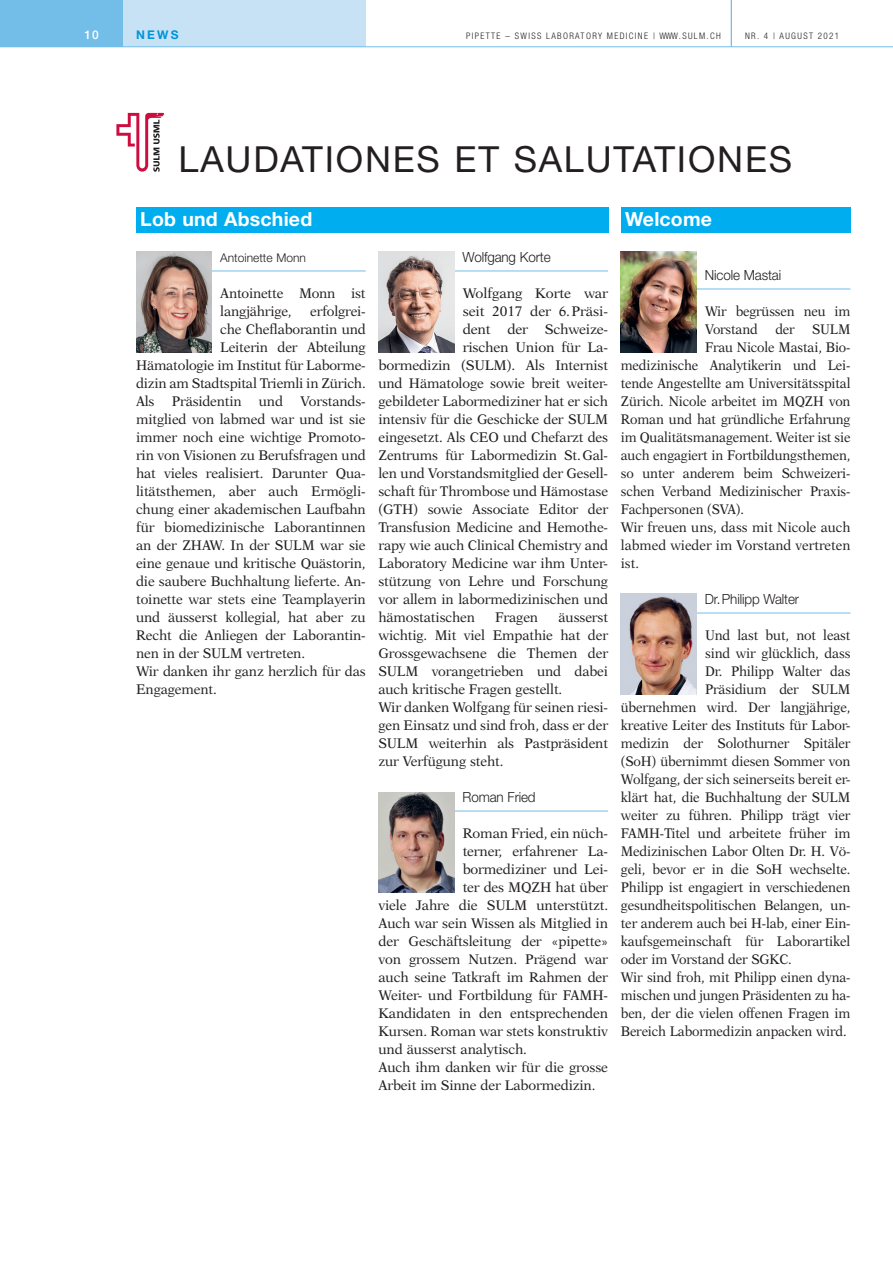
<style>
.page{position:relative;width:893px;height:1263px;background:#fff}
.page>*{position:absolute;margin:0;border:0;box-sizing:border-box;transform-origin:0 0}
.t1{font:36px "Helvetica Neue";letter-spacing:.05em;color:#231f20}
.t2{font:700 19.5px "Helvetica Neue";letter-spacing:.01em;color:#fff}
.t3{font:13.95px/18px "New Aster";letter-spacing:-.01em;color:#231f20;scale:.96 1}
.t4{font:13.95px "New Aster";letter-spacing:-.01em;color:#231f20;scale:.93 1}
.t5{font:13.95px "New Aster";letter-spacing:-.01em;color:#231f20}
.t6{font:13.95px/18px "New Aster";letter-spacing:-.01em;color:#231f20;scale:.92 1}
.t7{font:13.95px "New Aster";letter-spacing:-.01em;color:#231f20;scale:.94 1}
.t8{font:300 13.95px "Helvetica Neue";letter-spacing:-.01em;color:#231f20;scale:.96 1}
.t9{font:300 12px "Helvetica Neue";color:#231f20}
.t10{font:700 12px "Helvetica Neue";color:#0095d9}
.t11{font:500 12px "Helvetica Neue";color:#fff}
.t12{font:300 condensed 9px "Helvetica Neue";letter-spacing:.15em;color:#231f20}
</style>
<div class="page">
<div style="left:0;top:0;width:286px;height:47px;background:#73bde9"></div>
<div style="left:123px;top:0;width:243px;height:47px;background:#c7e2f5"></div>
<hr style="left:731px;top:0;width:1px;height:47px;background:#73bde9">
<hr style="left:0;top:46px;width:893px;height:1px;background:#73bde9">
<div style="left:136px;top:207px;width:472px;height:25px;background:#00aeef"></div>
<hr style="left:136px;top:271px;width:230px;height:1px;background:#73bde9">
<img style="left:136px;top:252px;width:76px;height:100px">
<hr style="left:378px;top:271px;width:230px;height:1px;background:#73bde9">
<hr style="left:378px;top:811px;width:230px;height:1px;background:#73bde9">
<img style="left:378px;top:252px;width:76px;height:100px">
<img style="left:378px;top:792px;width:76px;height:100px">
<div style="left:621px;top:207px;width:229px;height:25px;background:#00aeef"></div>
<hr style="left:621px;top:289px;width:229px;height:1px;background:#73bde9">
<hr style="left:621px;top:613px;width:229px;height:1px;background:#73bde9">
<img style="left:621px;top:252px;width:75px;height:100px">
<img style="left:621px;top:594px;width:75px;height:100px">
<svg style="left:116px;top:113px;width:48px;height:59px"></svg>
<p class="t11" style="left:84px;top:27px;width:16px">10</p>
<p class="t10" style="left:136px;top:27px;width:44px">NEWS</p>
<p class="t12" style="left:466px;top:30px;width:256px">PIPETTE – SWISS LABORATORY MEDICINE | WWW.SULM.CH</p>
<p class="t12" style="left:745px;top:30px;width:96px">NR. 4 | AUGUST 2021</p>
<h1 class="t1" style="left:179px;top:138px;width:615px">LAUDATIONES ET SALUTATIONES</h1>
<h2 class="t2" style="left:625px;top:207px;width:89px">Welcome</h2>
<h2 class="t2" style="left:140px;top:207px;width:173px">Lob und Abschied</h2>
<p class="t9" style="left:220px;top:250px;width:87px">Antoinette Monn</p>
<p class="t3" style="left:220px;top:284px;width:153px">Antoinette Monn ist langjährige,</p>
<p class="t8" style="left:462px;top:249px;width:93px">Wolfgang Korte</p>
<p class="t5" style="left:463px;top:285px;width:147px">Wolfgang Korte war</p>
<p class="t5" style="left:463px;top:303px;width:146px">seit 2017 der 6.Präsi-</p>
<p class="t5" style="left:463px;top:321px;width:146px">dent der Schweize-</p>
<p class="t5" style="left:463px;top:339px;width:146px">rischen Union für La-</p>
<p class="t5" style="left:378px;top:357px;width:231px">bormedizin (SULM). Als Internist</p>
<p class="t3" style="left:378px;top:374px;width:241px">und Hämatologe sowie breit weiter-</p>
<p class="t3" style="left:378px;top:392px;width:241px">gebildeter Labormediziner hat er sich</p>
<p class="t3" style="left:378px;top:410px;width:241px">intensiv für die Geschicke der SULM</p>
<p class="t3" style="left:378px;top:428px;width:241px">eingesetzt. Als CEO und Chefarzt des</p>
<p class="t3" style="left:378px;top:446px;width:241px">Zentrums für Labormedizin St.Gal-</p>
<p class="t3" style="left:378px;top:464px;width:241px">len und Vorstandsmitglied der Gesell-</p>
<p class="t3" style="left:378px;top:482px;width:241px">schaft für Thrombose und Hämostase</p>
<p class="t3" style="left:378px;top:500px;width:241px">(GTH) sowie Associate Editor der</p>
<p class="t3" style="left:378px;top:518px;width:241px">Transfusion Medicine and Hemothe-</p>
<p class="t3" style="left:378px;top:536px;width:241px">rapy wie auch Clinical Chemistry and</p>
<p class="t3" style="left:378px;top:554px;width:241px">Laboratory Medicine war ihm Unter-</p>
<p class="t3" style="left:378px;top:572px;width:241px">stützung von Lehre und Forschung</p>
<p class="t3" style="left:378px;top:590px;width:241px">vor allem in labormedizinischen und</p>
<p class="t3" style="left:378px;top:608px;width:102px">hämostatischen</p>
<p class="t3" style="left:495px;top:608px;width:46px">Fragen</p>
<p class="t8" style="left:705px;top:267px;width:81px">Nicole Mastai</p>
<p class="t6" style="left:705px;top:302px;width:160px">Wir begrüssen neu im<br>Vorstand</p>
<p class="t3" style="left:310px;top:302px;width:58px">erfolgrei-</p>
<p class="t3" style="left:220px;top:320px;width:153px">che Cheflaborantin und</p>
<p class="t3" style="left:220px;top:338px;width:153px">Leiterin der Abteilung</p>
<p class="t3" style="left:136px;top:356px;width:241px">Hämatologie im Institut für Laborme-</p>
<p class="t3" style="left:136px;top:374px;width:241px">dizin am Stadtspital Triemli in Zürich.</p>
<p class="t3" style="left:136px;top:392px;width:155px">Als Präsidentin und</p>
<p class="t6" style="left:775px;top:320px;width:22px">der</p>
<p class="t6" style="left:812px;top:320px;width:43px">SULM</p>
<p class="t6" style="left:705px;top:338px;width:160px">Frau Nicole Mastai, Bio-</p>
<p class="t6" style="left:621px;top:356px;width:251px">medizinische Analytikerin und Lei-</p>
<p class="t6" style="left:621px;top:374px;width:251px">tende Angestellte am Universitätsspital</p>
<p class="t6" style="left:621px;top:392px;width:251px">Zürich. Nicole arbeitet im MQZH von</p>
<p class="t6" style="left:621px;top:410px;width:251px">Roman und hat gründliche Erfahrung</p>
<p class="t6" style="left:621px;top:428px;width:251px">im Qualitätsmanagement. Weiter ist sie</p>
<p class="t6" style="left:621px;top:446px;width:251px">auch engagiert in Fortbildungsthemen,</p>
<p class="t6" style="left:621px;top:464px;width:251px">so unter anderem beim Schweizeri-</p>
<p class="t6" style="left:621px;top:482px;width:251px">schen Verband Medizinischer Praxis-</p>
<p class="t6" style="left:621px;top:500px;width:135px">Fachpersonen (SVA).</p>
<p class="t7" style="left:621px;top:519px;width:246px">Wir freuen uns, dass mit Nicole auch</p>
<p class="t7" style="left:621px;top:537px;width:246px">labmed wieder im Vorstand vertreten</p>
<p class="t7" style="left:621px;top:555px;width:21px">ist.</p>
<p class="t8" style="left:705px;top:591px;width:100px">Dr.Philipp Walter</p>
<p class="t4" style="left:705px;top:627px;width:158px">Und last but, not least</p>
<p class="t4" style="left:705px;top:645px;width:158px">sind wir glücklich, dass</p>
<p class="t4" style="left:705px;top:663px;width:158px">Dr. Philipp Walter das</p>
<p class="t4" style="left:705px;top:681px;width:158px">Präsidium der SULM</p>
<p class="t4" style="left:621px;top:699px;width:248px">übernehmen wird. Der langjährige,</p>
<p class="t4" style="left:621px;top:717px;width:248px">kreative Leiter des Instituts für Labor-</p>
<p class="t4" style="left:621px;top:735px;width:248px">medizin der Solothurner Spitäler</p>
<p class="t4" style="left:621px;top:753px;width:248px">(SoH) übernimmt diesen Sommer von</p>
<p class="t4" style="left:621px;top:771px;width:248px">Wolfgang, der sich seinerseits bereit er-</p>
<p class="t4" style="left:621px;top:789px;width:248px">klärt hat, die Buchhaltung der SULM</p>
<p class="t4" style="left:621px;top:807px;width:248px">weiter zu führen. Philipp trägt vier</p>
<p class="t4" style="left:621px;top:825px;width:248px">FAMH-Titel und arbeitete früher im</p>
<p class="t4" style="left:621px;top:843px;width:248px">Medizinischen Labor Olten Dr. H. Vö-</p>
<p class="t4" style="left:621px;top:861px;width:248px">geli, bevor er in die SoH wechselte.</p>
<p class="t4" style="left:621px;top:879px;width:248px">Philipp ist engagiert in verschiedenen</p>
<p class="t4" style="left:621px;top:897px;width:248px">gesundheitspolitischen Belangen, un-</p>
<p class="t4" style="left:621px;top:915px;width:248px">ter anderem auch bei H-lab, einer Ein-</p>
<p class="t4" style="left:621px;top:933px;width:248px">kaufsgemeinschaft für Laborartikel</p>
<p class="t4" style="left:621px;top:951px;width:185px">oder im Vorstand der SGKC.</p>
<p class="t6" style="left:621px;top:968px;width:251px">Wir sind froh, mit Philipp einen dyna-</p>
<p class="t6" style="left:621px;top:986px;width:251px">mischen und jungen Präsidenten zu ha-</p>
<p class="t6" style="left:621px;top:1004px;width:251px">ben, der die vielen offenen Fragen im</p>
<p class="t6" style="left:621px;top:1022px;width:247px">Bereich Labormedizin anpacken wird.</p>
<p class="t3" style="left:136px;top:392px;width:241px;text-indent:164px">Vorstands&shy;mitglied von labmed war und ist sie immer noch eine wichtige Promoto&shy;rin von Visionen zu Berufsfragen und hat vieles realisiert. Darunter Qua&shy;litätsthemen, aber auch Ermögli&shy;chung einer akademischen Laufbahn für biomedizinische Laborantinnen an der ZHAW. In der SULM war sie eine genaue und kritische Quästorin, die saubere Buchhaltung lieferte. An&shy;toinette war stets eine Teamplayerin und äusserst kollegial, hat aber zu<br>Recht die Anliegen der Laborantin&shy;nen in der SULM vertreten.<br>Wir danken ihr ganz herzlich für das<br>Engagement.</p>
<p class="t3" style="left:378px;top:608px;width:241px;text-indent:180px">äusserst wichtig. Mit viel Empathie hat der<br>Grossgewachsene die Themen der<br>SULM vorangetrieben und dabei auch kritische Fragen gestellt.<br>Wir danken Wolfgang für seinen riesi&shy;gen Einsatz und sind froh, dass er der<br>SULM weiterhin als Pastpräsident zur Verfügung steht.</p>
<p class="t8" style="left:462px;top:789px;width:78px">Roman Fried</p>
<p class="t5" style="left:463px;top:825px;width:147px">Roman Fried, ein nüch-</p>
<p class="t5" style="left:463px;top:843px;width:147px">terner, erfahrener La-</p>
<p class="t5" style="left:463px;top:861px;width:147px">bormediziner und Lei-</p>
<p class="t5" style="left:463px;top:879px;width:147px">ter des MQZH hat über</p>
<p class="t5" style="left:378px;top:897px;width:231px">viele Jahre die SULM unterstützt.</p>
<p class="t5" style="left:378px;top:915px;width:231px">Auch war sein Wissen als Mitglied in</p>
<p class="t5" style="left:378px;top:933px;width:231px">der Geschäftsleitung der «pipette»</p>
<p class="t5" style="left:378px;top:951px;width:231px">von grossem Nutzen. Prägend war</p>
<p class="t5" style="left:378px;top:969px;width:231px">auch seine Tatkraft im Rahmen der</p>
<p class="t5" style="left:378px;top:987px;width:231px">Weiter- und Fortbildung für FAMH-</p>
<p class="t5" style="left:378px;top:1005px;width:231px">Kandidaten in den entsprechenden</p>
<p class="t5" style="left:378px;top:1023px;width:231px">Kursen. Roman war stets konstruktiv</p>
<p class="t5" style="left:378px;top:1041px;width:150px">und äusserst analytisch.</p>
<p class="t5" style="left:378px;top:1059px;width:231px">Auch ihm danken wir für die grosse</p>
<p class="t5" style="left:378px;top:1077px;width:219px">Arbeit im Sinne der Labormedizin.</p>
</div>
